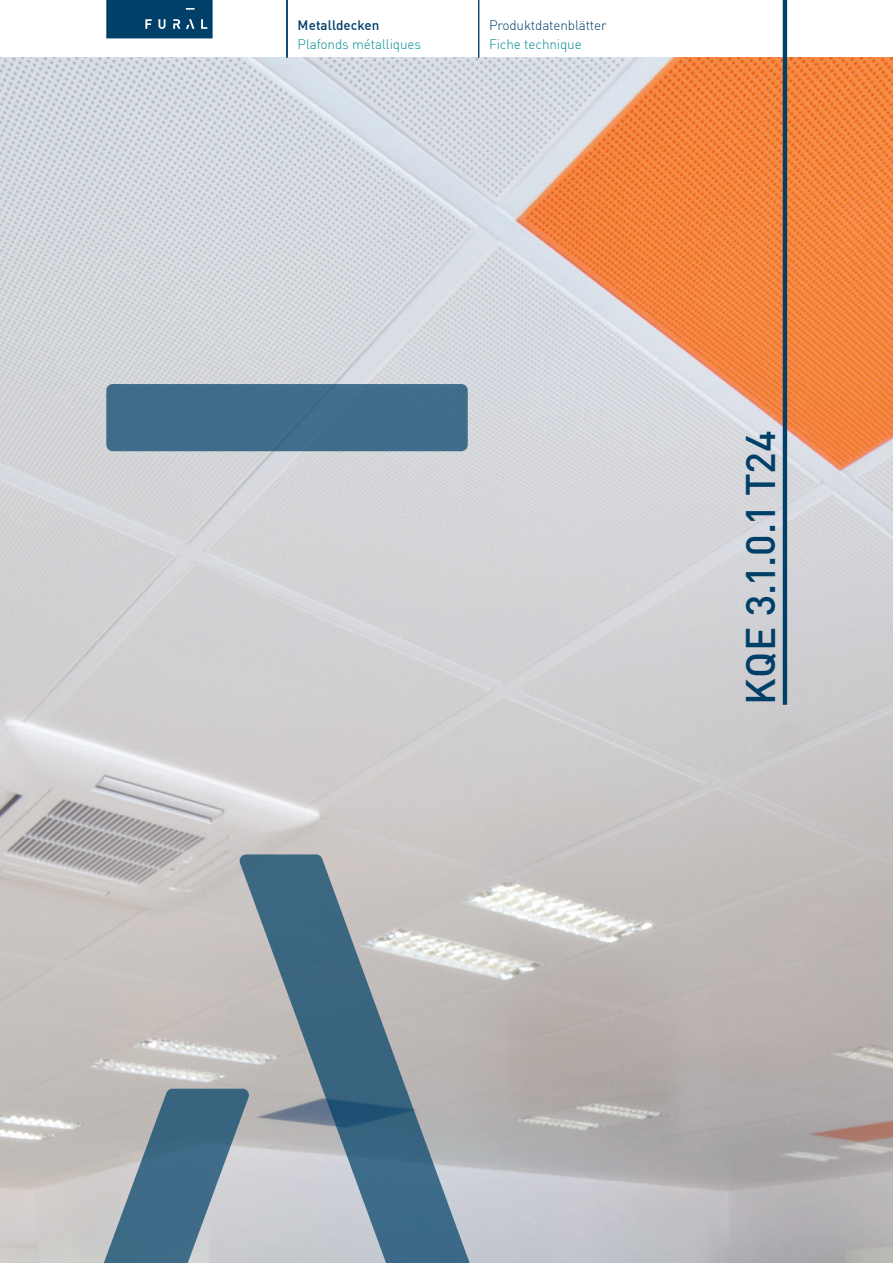
<style>
.page{position:relative;width:893px;height:1263px;background:#fff}
.page>*{position:absolute;margin:0;border:0;box-sizing:border-box;transform-origin:0 0}
.t1{font:500 40.5px "DIN Pro";letter-spacing:.005em;color:#004068}
.t2{font:300 13.5px "DIN Pro";letter-spacing:-.01em;color:#008e90}
.t3{font:300 13.5px "DIN Pro";letter-spacing:-.01em;color:#004068}
.t4{font:500 13.5px "DIN Pro";letter-spacing:.005em;color:#004068}
</style>
<div class="page">
<svg style="left:106px;top:0;width:107px;height:38px;background:#0c496f"></svg>
<img style="left:0;top:58px;width:893px;height:1205px">
<hr style="left:783px;top:0;width:4px;height:705px;background:#004068">
<svg style="left:99px;top:1089px;width:139px;height:174px;background:#758e9e"></svg>
<svg style="left:238px;top:854px;width:236px;height:409px;background:#92a0ab"></svg>
<div style="left:106px;top:384px;width:362px;height:67px;background:#406d8a;border-radius:6px"></div>
<hr style="left:286px;top:0;width:2px;height:58px;background:#004068">
<hr style="left:478px;top:0;width:1px;height:58px;background:#004068">
<p class="t4" style="left:298px;top:14px;width:83px">Metalldecken</p>
<p class="t3" style="left:489px;top:14px;width:119px">Produktdatenblätter</p>
<p class="t2" style="left:298px;top:34px;width:125px">Plafonds métalliques</p>
<p class="t2" style="left:489px;top:34px;width:94px">Fiche technique</p>
<h1 class="t1" style="left:729px;top:704px;width:276px;rotate:-90deg">KQE 3.1.0.1 T24</h1>
</div>
